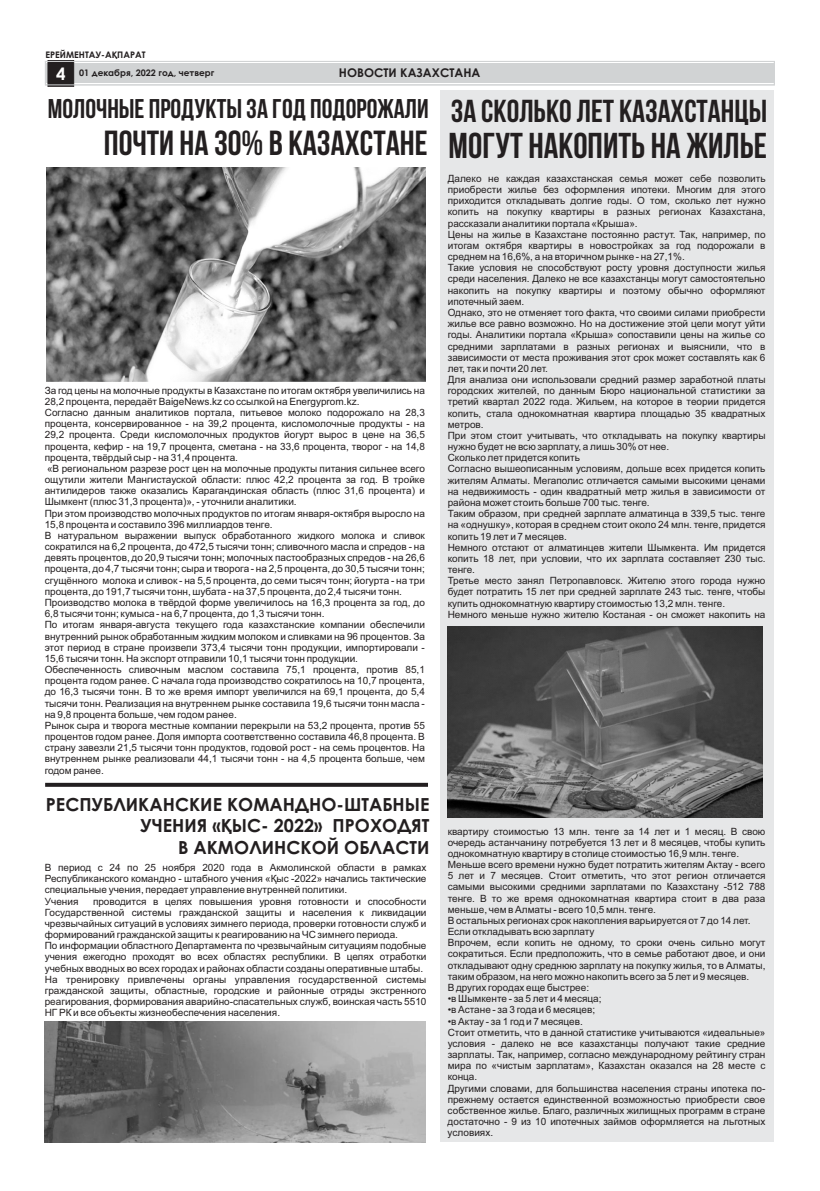
<style>
.page{position:relative;width:820px;height:1191px;background:#fff}
.page>*{position:absolute;margin:0;border:0;box-sizing:border-box;transform-origin:0 0}
.t1{font:700 35.9px "Bebas Neue";color:#231f20}
.t2{font:700 34.8px "Bebas Neue";color:#231f20}
.t3{font:700 31.8px "Bebas Neue";color:#231f20}
.t4{font:700 27.1px "Bebas Neue";color:#231f20}
.t5{font:700 18px/21.8px "KZ Century Gothic";color:#231f20;text-align:right}
.t6{font:700 16.9px "KZ Century Gothic";color:#fff}
.t7{font:700 12px "KZ Century Gothic";color:#231f20}
.t8{font:10px/11.2px "Arial";color:#231f20}
.t9{font:700 9px/17.6px "KZ Century Gothic";color:#231f20}
</style>
<div class="page">
<div style="left:440px;top:91px;width:333px;height:1051px;background:#e6e7e8"></div>
<div style="left:45px;top:64px;width:729px;height:19px;background:#d1d3d4"></div>
<svg style="left:47px;top:60px;width:27px;height:27px"></svg>
<img style="left:47px;top:168px;width:378px;height:213px">
<div style="left:45px;top:61px;width:729px;height:24px;border:1px solid #d1d3d4"></div>
<svg style="left:45px;top:783px;width:383px;height:4px;background:#2c2829"></svg>
<img style="left:447px;top:626px;width:315px;height:191px">
<img style="left:45px;top:1021px;width:380px;height:121px">
<p class="t9" style="left:79px;top:47px;width:137px;text-indent:-34px">ЕРЕЙМЕНТАУ-АҚПАРАТ<br>01 декабря, 2022 год, четверг</p>
<h3 class="t6" style="left:56px;top:67px;width:11px">4</h3>
<p class="t7" style="left:339px;top:68px;width:143px">НОВОСТИ КАЗАХСТАНА</p>
<h3 class="t4" style="left:48px;top:97px;width:382px">Молочные продукты за год подорожали</h3>
<h2 class="t2" style="left:104px;top:128px;width:325px">почти на 30% в Казахстане</h2>
<h3 class="t3" style="left:450px;top:98px;width:318px">За сколько лет казахстанцы</h3>
<h1 class="t1" style="left:448px;top:131px;width:320px">могут накопить на жилье</h1>
<p class="t8" style="left:45px;top:385px;width:381px">За год цены на молочные продукты в Казахстане по итогам октября увеличились на 28,2 процента, передаёт BaigeNews.kz со ссылкой на Еnergyprom.kz.<br>Согласно данным аналитиков портала, питьевое молоко подорожало на 28,3 процента, консервированное - на 39,2 процента, кисломолочные продукты - на 29,2 процента. Среди кисломолочных продуктов йогурт вырос в цене на 36,5 процента, кефир - на 19,7 процента, сметана - на 33,6 процента, творог - на 14,8 процента, твёрдый сыр - на 31,4 процента.<br>«В региональном разрезе рост цен на молочные продукты питания сильнее всего ощутили жители Мангистауской области: плюс 42,2 процента за год. В тройке антилидеров также оказались Карагандинская область (плюс 31,6 процента) и Шымкент (плюс 31,3 процента)», - уточнили аналитики.<br>При этом производство молочных продуктов по итогам января-октября выросло на 15,8 процента и составило 396 миллиардов тенге.<br>В натуральном выражении выпуск обработанного жидкого молока и сливок сократился на 6,2 процента, до 472,5 тысячи тонн; сливочного масла и спредов - на девять процентов, до 20,9 тысячи тонн; молочных пастообразных спредов - на 26,6 процента, до 4,7 тысячи тонн; сыра и творога - на 2,5 процента, до 30,5 тысячи тонн; сгущённого молока и сливок - на 5,5 процента, до семи тысяч тонн; йогурта - на три процента, до 191,7 тысячи тонн, шубата - на 37,5 процента, до 2,4 тысячи тонн.<br>Производство молока в твёрдой форме увеличилось на 16,3 процента за год, до 6,8 тысячи тонн; кумыса - на 6,7 процента, до 1,3 тысячи тонн.<br>По итогам января-августа текущего года казахстанские компании обеспечили внутренний рынок обработанным жидким молоком и сливками на 96 процентов. За этот период в стране произвели 373,4 тысячи тонн продукции, импортировали - 15,6 тысячи тонн. На экспорт отправили 10,1 тысячи тонн продукции.<br>Обеспеченность сливочным маслом составила 75,1 процента, против 85,1 процента годом ранее. С начала года производство сократилось на 10,7 процента, до 16,3 тысячи тонн. В то же время импорт увеличился на 69,1 процента, до 5,4 тысячи тонн. Реализация на внутреннем рынке составила 19,6 тысячи тонн масла - на 9,8 процента больше, чем годом ранее.<br>Рынок сыра и творога местные компании перекрыли на 53,2 процента, против 55 процентов годом ранее. Доля импорта соответственно составила 46,8 процента. В страну завезли 21,5 тысячи тонн продуктов, годовой рост - на семь процентов. На внутреннем рынке реализовали 44,1 тысячи тонн - на 4,5 процента больше, чем годом ранее.</p>
<h3 class="t5" style="left:46px;top:794px;width:385px">РЕСПУБЛИКАНСКИЕ КОМАНДНО-ШТАБНЫЕ<br>УЧЕНИЯ «ҚЫС- 2022» ПРОХОДЯТ<br>В АКМОЛИНСКОЙ ОБЛАСТИ</h3>
<p class="t8" style="left:45px;top:863px;width:383px">В период с 24 по 25 ноября 2020 года в Акмолинской области в рамках Республиканского командно - штабного учения «Қыс -2022» начались тактические специальные учения, передает управление внутренней политики.<br>Учения</p>
<p class="t8" style="left:45px;top:896px;width:383px;text-indent:48px">проводится в целях повышения уровня готовности и способности Государственной системы гражданской защиты и населения к ликвидации чрезвычайных ситуаций в условиях зимнего периода, проверки готовности служб и формирований гражданской защиты к реагированию на ЧС зимнего периода.<br>По информации областного Департамента по чрезвычайным ситуациям подобные учения ежегодно проходят во всех областях республики. В целях отработки учебных вводных во всех городах и районах области созданы оперативные штабы.<br>На тренировку привлечены органы управления государственной системы гражданской защиты, областные, городские и районные отряды экстренного реагирования, формирования аварийно-спасательных служб, воинская часть 5510<br>НГ РК и все объекты жизнеобеспечения населения.</p>
<p class="t8" style="left:447px;top:174px;width:319px">Далеко не каждая казахстанская семья может себе позволить приобрести жилье без оформления ипотеки. Многим для этого приходится откладывать долгие годы. О том, сколько лет нужно копить на покупку квартиры в разных регионах Казахстана, рассказали аналитики портала «Крыша».<br>Цены на жилье в Казахстане постоянно растут. Так, например, по итогам октября квартиры в новостройках за год подорожали в среднем на 16,6%, а на вторичном рынке - на 27,1%.<br>Такие условия не способствуют росту уровня доступности жилья среди населения. Далеко не все казахстанцы могут самостоятельно накопить на покупку квартиры и поэтому обычно оформляют ипотечный заем.<br>Однако, это не отменяет того факта, что своими силами приобрести жилье все равно возможно. Но на достижение этой цели могут уйти годы. Аналитики портала «Крыша» сопоставили цены на жилье со средними зарплатами в разных регионах и выяснили, что в зависимости от места проживания этот срок может составлять как 6 лет, так и почти 20 лет.<br>Для анализа они использовали средний размер заработной платы городских жителей, по данным Бюро национальной статистики за третий квартал 2022 года. Жильем, на которое в теории придется копить, стала однокомнатная квартира площадью 35 квадратных метров.<br>При этом стоит учитывать, что откладывать на покупку квартиры нужно будет не всю зарплату, а лишь 30% от нее.<br>Сколько лет придется копить<br>Согласно вышеописанным условиям, дольше всех придется копить жителям Алматы. Мегаполис отличается самыми высокими ценами на недвижимость - один квадратный метр жилья в зависимости от района может стоить больше 700 тыс. тенге.<br>Таким образом, при средней зарплате алматинца в 339,5 тыс. тенге на «однушку», которая в среднем стоит около 24 млн. тенге, придется копить 19 лет и 7 месяцев.<br>Немного отстают от алматинцев жители Шымкента. Им придется копить 18 лет, при условии, что их зарплата составляет 230 тыс. тенге.<br>Третье место занял Петропавловск. Жителю этого города нужно будет потратить 15 лет при средней зарплате 243 тыс. тенге, чтобы купить однокомнатную квартиру стоимостью 13,2 млн. тенге.<br>Немного меньше нужно жителю Костаная - он сможет накопить на</p>
<p class="t8" style="left:447px;top:826px;width:319px">квартиру стоимостью 13 млн. тенге за 14 лет и 1 месяц. В свою очередь астанчанину потребуется 13 лет и 8 месяцев, чтобы купить однокомнатную квартиру в столице стоимостью 16,9 млн. тенге.<br>Меньше всего времени нужно будет потратить жителям Актау - всего 5 лет и 7 месяцев. Стоит отметить, что этот регион отличается самыми высокими средними зарплатами по Казахстану -512 788 тенге. В то же время однокомнатная квартира стоит в два раза меньше, чем в Алматы - всего 10,5 млн. тенге.<br>В остальных регионах срок накопления варьируется от 7 до 14 лет.<br>Если откладывать всю зарплату<br>Впрочем, если копить не одному, то сроки очень сильно могут сократиться. Если предположить, что в семье работают двое, и они откладывают одну среднюю зарплату на покупку жилья, то в Алматы, таким образом, на него можно накопить всего за 5 лет и 9 месяцев.<br>В других городах еще быстрее:</p>
<p class="t8" style="left:447px;top:994px;width:155px">•в Шымкенте - за 5 лет и 4 месяца;</p>
<p class="t8" style="left:447px;top:1005px;width:149px">•в Астане - за 3 года и 6 месяцев;</p>
<p class="t8" style="left:447px;top:1016px;width:319px">•в Актау - за 1 год и 7 месяцев.<br>Стоит отметить, что в данной статистике учитываются «идеальные» условия - далеко не все казахстанцы получают такие средние зарплаты. Так, например, согласно международному рейтингу стран мира по «чистым зарплатам», Казахстан оказался на 28 месте с конца.<br>Другими словами, для большинства населения страны ипотека по&shy;прежнему остается единственной возможностью приобрести свое собственное жилье. Благо, различных жилищных программ в стране достаточно - 9 из 10 ипотечных займов оформляется на льготных условиях.</p>
</div>
